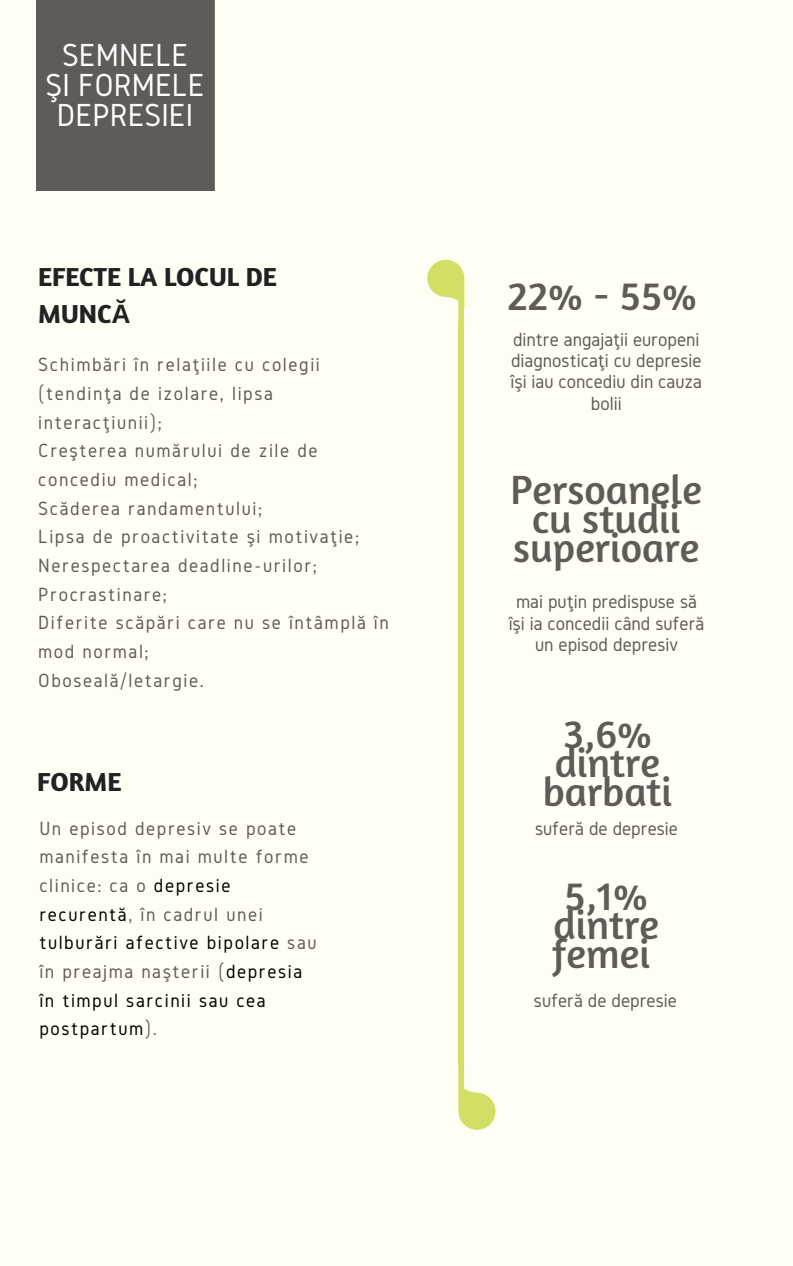
<style>
.page{position:relative;width:793px;height:1266px;background:#fff}
.page>*{position:absolute;margin:0;border:0;box-sizing:border-box;transform-origin:0 0}
.t1{font:41.4px "Amaranth";color:#5f5b59}
.t2{font:33.15px/30.4px "Gidole";color:#fff;text-align:center}
.t3{font:700 26.55px/37.1px "Amaranth";color:#222}
.t4{font:19.88px/28.7px "Gidole";letter-spacing:.08em;color:#5f5b59}
.t5{font:19.88px/21.4px "Gidole";color:#5f5b59;text-align:center}
.s1{font-family:"Liberation Sans"}
.s2{color:#000}
</style>
<div class="page">
<div style="left:0;top:0;width:793px;height:1265px;background:#fffef4"></div>
<div style="left:36px;top:0;width:179px;height:191px;background:#5f5b59"></div>
<div style="left:458px;top:323px;width:6px;height:743px;background:#d2df64"></div>
<svg style="left:427px;top:260px;width:37px;height:63px"></svg>
<svg style="left:458px;top:1066px;width:37px;height:64px"></svg>
<h2 class="t2" style="left:46px;top:39px;width:161px">SEMNELE<br>ŞI FORMELE<br>DEPRESIEI</h2>
<h3 class="t3" style="left:38px;top:257px;width:240px">EFECTE LA LOCUL DE<br>MUNC<span class="s1">Ă</span></h3>
<p class="t4" style="left:38px;top:350px;width:352px">Schimbări în relaţiile cu colegii (tendinţa de izolare, lipsa interacţiunii);<br>Creşterea numărului de zile de concediu medical;<br>Scăderea randamentului;<br>Lipsa de proactivitate şi motivaţie;<br>Nerespectarea deadline-urilor;<br>Procrastinare;<br>Diferite scăpări care nu se întâmplă în mod normal;<br>Oboseală/letargie.</p>
<h3 class="t3" style="left:37px;top:762px;width:86px">FORME</h3>
<p class="t4" style="left:39px;top:813px;width:279px">Un episod depresiv se poate manifesta în mai multe forme clinice: ca o <span class="s2">depresie recurentă</span>, în cadrul unei <span class="s2">tulburări afective bipolare</span> sau în preajma naşterii (<span class="s2">depresia în timpul sarcinii sau cea postpartum</span>).</p>
<h1 class="t1" style="left:507px;top:269px;width:191px">22% - 55%</h1>
<p class="t5" style="left:510px;top:328px;width:193px">dintre angajaţii europeni diagnosticaţi cu depresie îşi iau concediu din cauza bolii</p>
<h1 class="t1" style="left:510px;top:464px;width:193px">Persoanele</h1>
<h1 class="t1" style="left:532px;top:492px;width:150px">cu studii</h1>
<h1 class="t1" style="left:513px;top:521px;width:188px">superioare</h1>
<p class="t5" style="left:509px;top:591px;width:197px">mai puţin predispuse să îşi ia concedii când suferă un episod depresiv</p>
<h1 class="t1" style="left:563px;top:708px;width:90px">3,6%</h1>
<h1 class="t1" style="left:555px;top:736px;width:107px">dintre</h1>
<h1 class="t1" style="left:543px;top:765px;width:131px">barbati</h1>
<p class="t5" style="left:535px;top:817px;width:144px">suferă de depresie</p>
<h1 class="t1" style="left:564px;top:870px;width:85px">5,1%</h1>
<h1 class="t1" style="left:553px;top:898px;width:107px">dintre</h1>
<h1 class="t1" style="left:552px;top:927px;width:99px">femei</h1>
<p class="t5" style="left:534px;top:989px;width:144px">suferă de depresie</p>
</div>
